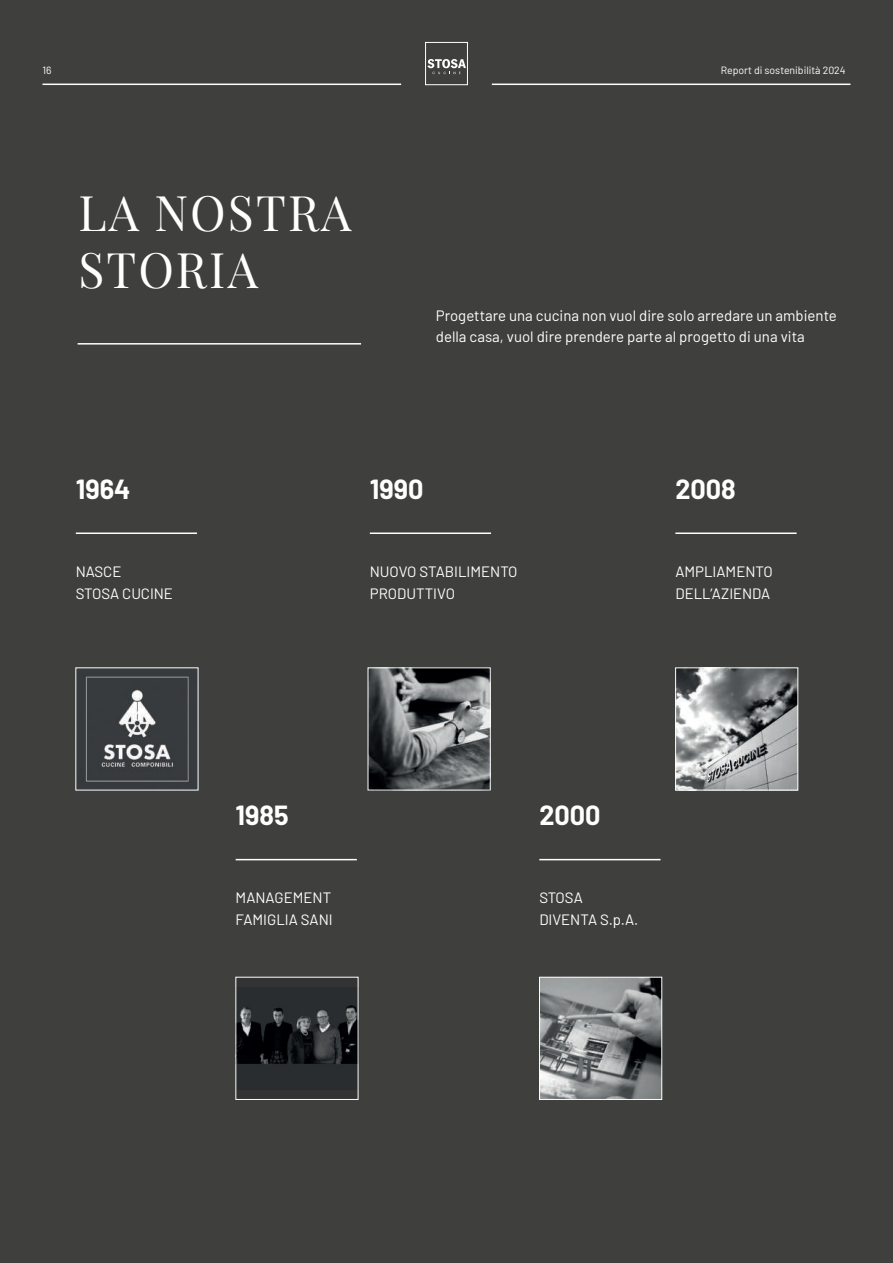
<style>
.page{position:relative;width:893px;height:1263px;background:#3f3f3d}
.page>*{position:absolute;margin:0;border:0;box-sizing:border-box;transform-origin:0 0}
.t1{font:48px/57px "Playfair Display";letter-spacing:.045em;color:#fff}
.t2{font:700 27px "Barlow";color:#fff}
.t3{font:15px/22px "Barlow";color:#fff}
.t4{font:10.5px "Barlow";color:#fff}
</style>
<div class="page">
<hr style="left:43px;top:84px;width:358px;height:1px;background:#fff">
<hr style="left:492px;top:84px;width:358px;height:1px;background:#fff">
<svg style="left:427px;top:59px;width:39px;height:15px"></svg>
<div style="left:425px;top:42px;width:43px;height:43px;border:1px solid #fff"></div>
<hr style="left:78px;top:343px;width:283px;height:2px;background:#fff">
<hr style="left:76px;top:532px;width:121px;height:2px;background:#fff">
<hr style="left:236px;top:859px;width:121px;height:1px;background:#fff">
<hr style="left:370px;top:532px;width:121px;height:2px;background:#fff">
<hr style="left:539px;top:859px;width:121px;height:1px;background:#fff">
<hr style="left:675px;top:532px;width:122px;height:2px;background:#fff">
<img style="left:78px;top:670px;width:118px;height:118px">
<div style="left:236px;top:977px;width:122px;height:122px;background:#292d2f"></div>
<img style="left:238px;top:1004px;width:118px;height:65px">
<img style="left:370px;top:670px;width:118px;height:118px">
<img style="left:541px;top:979px;width:119px;height:119px">
<div style="left:539px;top:977px;width:123px;height:123px;border:1px solid #fff"></div>
<img style="left:677px;top:670px;width:119px;height:118px">
<div style="left:675px;top:668px;width:123px;height:122px;border:1px solid #fff"></div>
<p class="t4" style="left:43px;top:63px;width:11px">16</p>
<p class="t4" style="left:721px;top:63px;width:127px">Report di sostenibilità 2024</p>
<h1 class="t1" style="left:79px;top:180px;width:274px">LA NOSTRA<br>STORIA</h1>
<p class="t3" style="left:436px;top:304px;width:403px;line-height:21px">Progettare una cucina non vuol dire solo arredare un ambiente della casa, vuol dire prendere parte al progetto di una vita</p>
<h2 class="t2" style="left:76px;top:469px;width:56px">1964</h2>
<p class="t3" style="left:76px;top:559px;width:99px">NASCE<br>STOSA CUCINE</p>
<h2 class="t2" style="left:370px;top:469px;width:55px">1990</h2>
<p class="t3" style="left:370px;top:559px;width:149px">NUOVO STABILIMENTO<br>PRODUTTIVO</p>
<h2 class="t2" style="left:675px;top:469px;width:62px">2008</h2>
<p class="t3" style="left:675px;top:559px;width:99px">AMPLIAMENTO<br>DELL’AZIENDA</p>
<h2 class="t2" style="left:236px;top:796px;width:55px">1985</h2>
<p class="t3" style="left:236px;top:886px;width:99px">MANAGEMENT<br>FAMIGLIA SANI</p>
<h2 class="t2" style="left:539px;top:796px;width:63px">2000</h2>
<p class="t3" style="left:539px;top:886px;width:100px">STOSA<br>DIVENTA S.p.A.</p>
</div>
